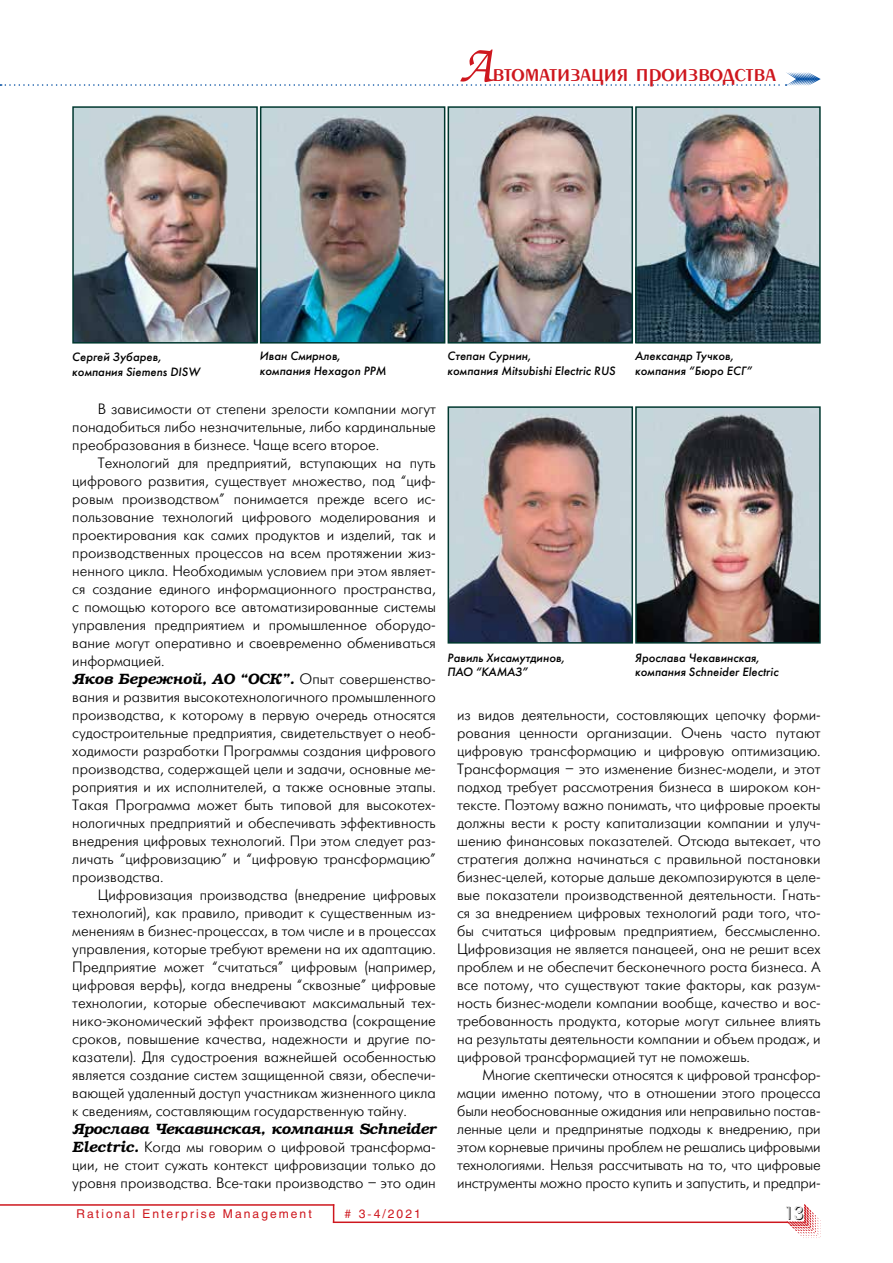
<style>
.page{position:relative;width:893px;height:1263px;background:#fff}
.page>*{position:absolute;margin:0;border:0;box-sizing:border-box;transform-origin:0 0}
.t1{font:27px "Penta Demi";color:#ce171e}
.t2{font:18px "Futuris Shadow C";color:#000}
.t3{font:15px/18px "Futuris Light C";color:#000;text-align:justify}
.t4{font:italic 600 15px "Bookman C";color:#000}
.t5{font:italic 600 15px "Bookman C";letter-spacing:-.025em;color:#000}
.t6{font:italic 12px/14.4px "Futuris C";letter-spacing:.01em;color:#000}
.t7{font:12px "Helios";letter-spacing:.17em;color:#ce171e}
.s1{font-family:"Zapf Chancery C";font-size:54px}
.s2{font-family:"Futuris Light C";font-weight:400;font-style:normal}
.s3{font-family:"Bookman C";font-weight:600;font-style:italic}
</style>
<div class="page">
<svg style="left:787px;top:1204px;width:34px;height:34px"></svg>
<hr style="left:0;top:1204px;width:334px;height:2px;background:#ce171e">
<svg style="left:333px;top:1206px;width:1px;height:15px"></svg>
<hr style="left:333px;top:1221px;width:455px;height:2px;background:#ce171e">
<svg style="left:0;top:72px;width:821px;height:14px"></svg>
<img style="left:263px;top:109px;width:179px;height:232px">
<div style="left:260px;top:106px;width:185px;height:238px;border:2px solid #00382f"></div>
<img style="left:75px;top:109px;width:180px;height:232px">
<div style="left:72px;top:106px;width:186px;height:238px;border:2px solid #00382f"></div>
<img style="left:451px;top:109px;width:179px;height:232px">
<div style="left:448px;top:106px;width:185px;height:238px;border:2px solid #00382f"></div>
<img style="left:638px;top:409px;width:180px;height:232px">
<div style="left:635px;top:406px;width:186px;height:238px;border:2px solid #00382f"></div>
<img style="left:451px;top:409px;width:179px;height:232px">
<div style="left:448px;top:406px;width:185px;height:238px;border:2px solid #00382f"></div>
<img style="left:638px;top:109px;width:180px;height:232px">
<div style="left:635px;top:106px;width:186px;height:238px;border:2px solid #00382f"></div>
<h1 class="t1" style="left:459px;top:59px;width:319px"><span class="s1">А</span>втоматизация производства</h1>
<p class="t6" style="left:72px;top:350px;width:130px">Сергей Зубарев, компания Siemens DISW</p>
<p class="t6" style="left:260px;top:349px;width:128px">Иван Смирнов, компания Hexagon PPM</p>
<p class="t6" style="left:635px;top:349px;width:119px">Александр Тучков, компания “Бюро ЕСГ”</p>
<p class="t6" style="left:448px;top:349px;width:170px">Степан Сурнин,<br>компания Mitsubishi Electric RUS</p>
<p class="t3" style="left:72px;top:400px;width:365px;text-indent:26px">В зависимости от степени зрелости компании могут понадобиться либо незначительные, либо кардинальные преобразования в бизнесе. Чаще всего второе.</p>
<p class="t3" style="left:72px;top:454px;width:365px;text-indent:26px">Технологий для предприятий, вступающих на путь цифрового развития, существует множество, под “циф&shy;ровым производством” понимается прежде всего ис&shy;пользование технологий цифрового моделирования и проектирования как самих продуктов и изделий, так и производственных процессов на всем протяжении жиз&shy;ненного цикла. Необходимым условием при этом являет&shy;ся создание единого информационного пространства, с помощью которого все автоматизированные системы управления предприятием и промышленное оборудо&shy;вание могут оперативно и своевременно обмениваться информацией.</p>
<p class="t4" style="left:72px;top:670px;width:365px">Яков Бережной, АО “ОСК”. <span class="s2">Опыт совершенство-</span></p>
<p class="t3" style="left:72px;top:688px;width:365px">вания и развития высокотехнологичного промышленного производства, к которому в первую очередь относятся судостроительные предприятия, свидетельствует о необ&shy;ходимости разработки Программы создания цифрового производства, содержащей цели и задачи, основные ме&shy;роприятия и их исполнителей, а также основные этапы.<br>Такая Программа может быть типовой для высокотех&shy;нологичных предприятий и обеспечивать эффективность внедрения цифровых технологий. При этом следует раз&shy;личать “цифровизацию” и “цифровую трансформацию” производства.</p>
<p class="t3" style="left:72px;top:886px;width:365px;text-indent:26px">Цифровизация производства (внедрение цифровых технологий), как правило, приводит к существенным из&shy;менениям в бизнес-процессах, в том числе и в процессах управления, которые требуют времени на их адаптацию.<br>Предприятие может “считаться” цифровым (например, цифровая верфь), когда внедрены “сквозные” цифровые технологии, которые обеспечивают максимальный тех&shy;нико-экономический эффект производства (сокращение сроков, повышение качества, надежности и другие по&shy;казатели). Для судостроения важнейшей особенностью является создание систем защищенной связи, обеспечи&shy;вающей удаленный доступ участникам жизненного цикла к сведениям, составляющим государственную тайну.</p>
<p class="t5" style="left:72px;top:1120px;width:365px">Ярослава Чекавинская, компания Schneider</p>
<p class="t3" style="left:72px;top:1138px;width:365px"><span class="s3">Electric.</span> Когда мы говорим о цифровой трансформа&shy;ции, не стоит сужать контекст цифровизации только до уровня производства. Все-таки производство – это один</p>
<p class="t7" style="left:77px;top:1207px;width:237px">Rational Enterprise Management</p>
<p class="t7" style="left:345px;top:1207px;width:78px"># 3-4/2021</p>
<p class="t6" style="left:448px;top:650px;width:119px">Равиль Хисамутдинов,<br>ПАО “КАМАЗ”</p>
<p class="t6" style="left:635px;top:650px;width:145px">Ярослава Чекавинская, компания Schneider Electric</p>
<p class="t3" style="left:457px;top:706px;width:365px">из видов деятельности, состовляющих цепочку форми&shy;рования ценности организации. Очень часто путают цифровую трансформацию и цифровую оптимизацию.<br>Трансформация – это изменение бизнес-модели, и этот подход требует рассмотрения бизнеса в широком кон&shy;тексте. Поэтому важно понимать, что цифровые проекты должны вести к росту капитализации компании и улуч&shy;шению финансовых показателей. Отсюда вытекает, что стратегия должна начинаться с правильной постановки бизнес-целей, которые дальше декомпозируются в целе&shy;вые показатели производственной деятельности. Гнать&shy;ся за внедрением цифровых технологий ради того, что&shy;бы считаться цифровым предприятием, бессмысленно.<br>Цифровизация не является панацеей, она не решит всех проблем и не обеспечит бесконечного роста бизнеса. А все потому, что существуют такие факторы, как разум&shy;ность бизнес-модели компании вообще, качество и вос&shy;требованность продукта, которые могут сильнее влиять на результаты деятельности компании и объем продаж, и цифровой трансформацией тут не поможешь.</p>
<p class="t3" style="left:457px;top:1066px;width:365px;text-indent:26px">Многие скептически относятся к цифровой трансфор&shy;мации именно потому, что в отношении этого процесса были необоснованные ожидания или неправильно постав&shy;ленные цели и предпринятые подходы к внедрению, при этом корневые причины проблем не решались цифровыми технологиями. Нельзя рассчитывать на то, что цифровые инструменты можно просто купить и запустить, и предпри-</p>
<p class="t2" style="left:784px;top:1204px;width:21px">13</p>
</div>
